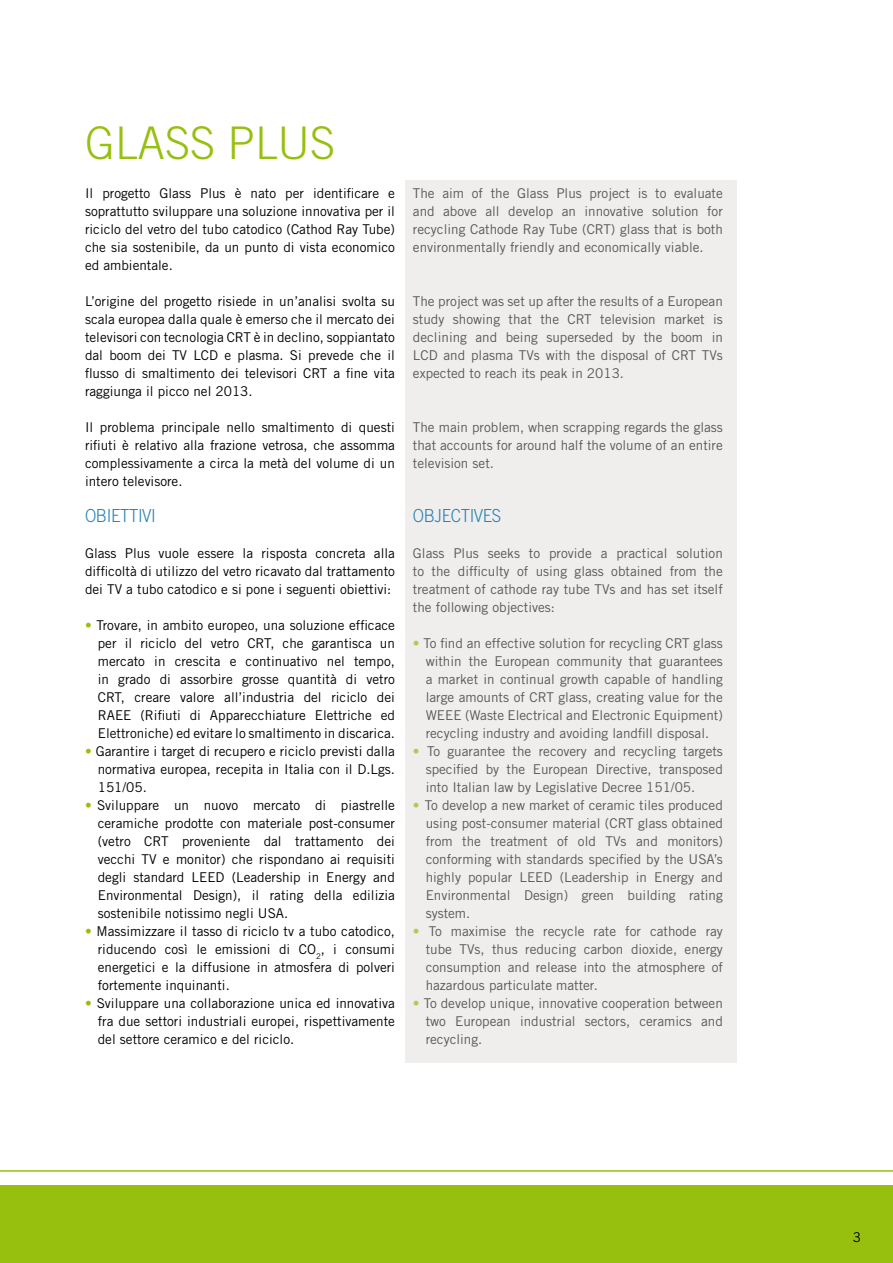
<style>
.page{position:relative;width:893px;height:1263px;background:#fff}
.page>*{position:absolute;margin:0;border:0;box-sizing:border-box;transform-origin:0 0}
.t1{font:300 45px "Trade Gothic LT Std";color:#97bf0d}
.t2{font:300 18px "Trade Gothic LT Std";letter-spacing:-.025em;color:#2582b6;scale:.94 1}
.t3{font:13.5px/18px "Trade Gothic LT Std";color:#000;text-align:justify}
.t4{font:13.5px/18px "Trade Gothic LT Std";color:#58585a;text-align:justify}
.s1{color:#97bf0d}
.s2{color:#b0cb52}
</style>
<div class="page">
<div style="left:406px;top:180px;width:331px;height:882px;background:#efeeed"></div>
<svg style="left:0;top:1170px;width:893px;height:93px;background:#a6c830"></svg>
<h1 class="t1" style="left:85px;top:116px;width:252px">GLASS PLUS</h1>
<p class="t3" style="left:85px;top:184px;width:311px">Il progetto Glass Plus è nato per identificare e soprattutto sviluppare una soluzione innovativa per il riciclo del vetro del tubo catodico (Cathod Ray Tube) che sia sostenibile, da un punto di vista economico ed ambientale.</p>
<p class="t3" style="left:85px;top:292px;width:311px">L’origine del progetto risiede in un’analisi svolta su scala europea dalla quale è emerso che il mercato dei televisori con tecnologia CRT è in declino, soppiantato dal boom dei TV LCD e plasma. Si prevede che il flusso di smaltimento dei televisori CRT a fine vita raggiunga il picco nel 2013.</p>
<p class="t3" style="left:85px;top:418px;width:311px">Il problema principale nello smaltimento di questi rifiuti è relativo alla frazione vetrosa, che assomma complessivamente a circa la metà del volume di un intero televisore.</p>
<h2 class="t2" style="left:85px;top:505px;width:77px">OBIETTIVI</h2>
<p class="t3" style="left:85px;top:544px;width:311px">Glass Plus vuole essere la risposta concreta alla difficoltà di utilizzo del vetro ricavato dal trattamento dei TV a tubo catodico e si pone i seguenti obiettivi:</p>
<p class="t3" style="left:98px;top:616px;width:299px;text-indent:-13px"><span class="s1">•</span> Trovare, in ambito europeo, una soluzione efficace per il riciclo del vetro CRT, che garantisca un mercato in crescita e continuativo nel tempo, in grado di assorbire grosse quantità di vetro CRT, creare valore all’industria del riciclo dei RAEE (Rifiuti di Apparecchiature Elettriche ed Elettroniche) ed evitare lo smaltimento in discarica.</p>
<p class="t3" style="left:98px;top:742px;width:299px;text-indent:-13px"><span class="s1">•</span> Garantire i target di recupero e riciclo previsti dalla normativa europea, recepita in Italia con il D.Lgs.<br>151/05.</p>
<p class="t3" style="left:98px;top:796px;width:299px;text-indent:-13px"><span class="s1">•</span> Sviluppare un nuovo mercato di piastrelle ceramiche prodotte con materiale post-consumer (vetro CRT proveniente dal trattamento dei vecchi TV e monitor) che rispondano ai requisiti degli standard LEED (Leadership in Energy and Environmental Design), il rating della edilizia sostenibile notissimo negli USA.</p>
<p class="t3" style="left:98px;top:922px;width:299px;text-indent:-13px"><span class="s1">•</span> Massimizzare il tasso di riciclo tv a tubo catodico, riducendo così le emissioni di CO<sub>2</sub>, i consumi energetici e la diffusione in atmosfera di polveri fortemente inquinanti.</p>
<p class="t3" style="left:98px;top:994px;width:299px;text-indent:-13px"><span class="s1">•</span> Sviluppare una collaborazione unica ed innovativa fra due settori industriali europei, rispettivamente del settore ceramico e del riciclo.</p>
<p class="t4" style="left:413px;top:184px;width:311px">The aim of the Glass Plus project is to evaluate and above all develop an innovative solution for recycling Cathode Ray Tube (CRT) glass that is both environmentally friendly and economically viable.</p>
<p class="t4" style="left:413px;top:292px;width:311px">The project was set up after the results of a European study showing that the CRT television market is declining and being superseded by the boom in LCD and plasma TVs with the disposal of CRT TVs expected to reach its peak in 2013.</p>
<p class="t4" style="left:413px;top:418px;width:311px">The main problem, when scrapping regards the glass that accounts for around half the volume of an entire television set.</p>
<h2 class="t2" style="left:413px;top:505px;width:95px">OBJECTIVES</h2>
<p class="t4" style="left:413px;top:544px;width:311px">Glass Plus seeks to provide a practical solution to the difficulty of using glass obtained from the treatment of cathode ray tube TVs and has set itself the following objectives:</p>
<p class="t4" style="left:426px;top:634px;width:299px;text-indent:-13px"><span class="s2">•</span> To find an effective solution for recycling CRT glass within the European community that guarantees a market in continual growth capable of handling large amounts of CRT glass, creating value for the WEEE (Waste Electrical and Electronic Equipment) recycling industry and avoiding landfill disposal.</p>
<p class="t4" style="left:426px;top:742px;width:299px;text-indent:-13px"><span class="s2">•</span> To guarantee the recovery and recycling targets specified by the European Directive, transposed into Italian law by Legislative Decree 151/05.</p>
<p class="t4" style="left:426px;top:796px;width:299px;text-indent:-13px"><span class="s2">•</span> To develop a new market of ceramic tiles produced using post-consumer material (CRT glass obtained from the treatment of old TVs and monitors) conforming with standards specified by the USA’s highly popular LEED (Leadership in Energy and Environmental Design) green building rating system.</p>
<p class="t4" style="left:426px;top:922px;width:299px;text-indent:-13px"><span class="s2">•</span> To maximise the recycle rate for cathode ray tube TVs, thus reducing carbon dioxide, energy consumption and release into the atmosphere of hazardous particulate matter.</p>
<p class="t4" style="left:426px;top:994px;width:299px;text-indent:-13px"><span class="s2">•</span> To develop unique, innovative cooperation between two European industrial sectors, ceramics and recycling.</p>
<p class="t3" style="left:853px;top:1228px;width:10px">3</p>
</div>
